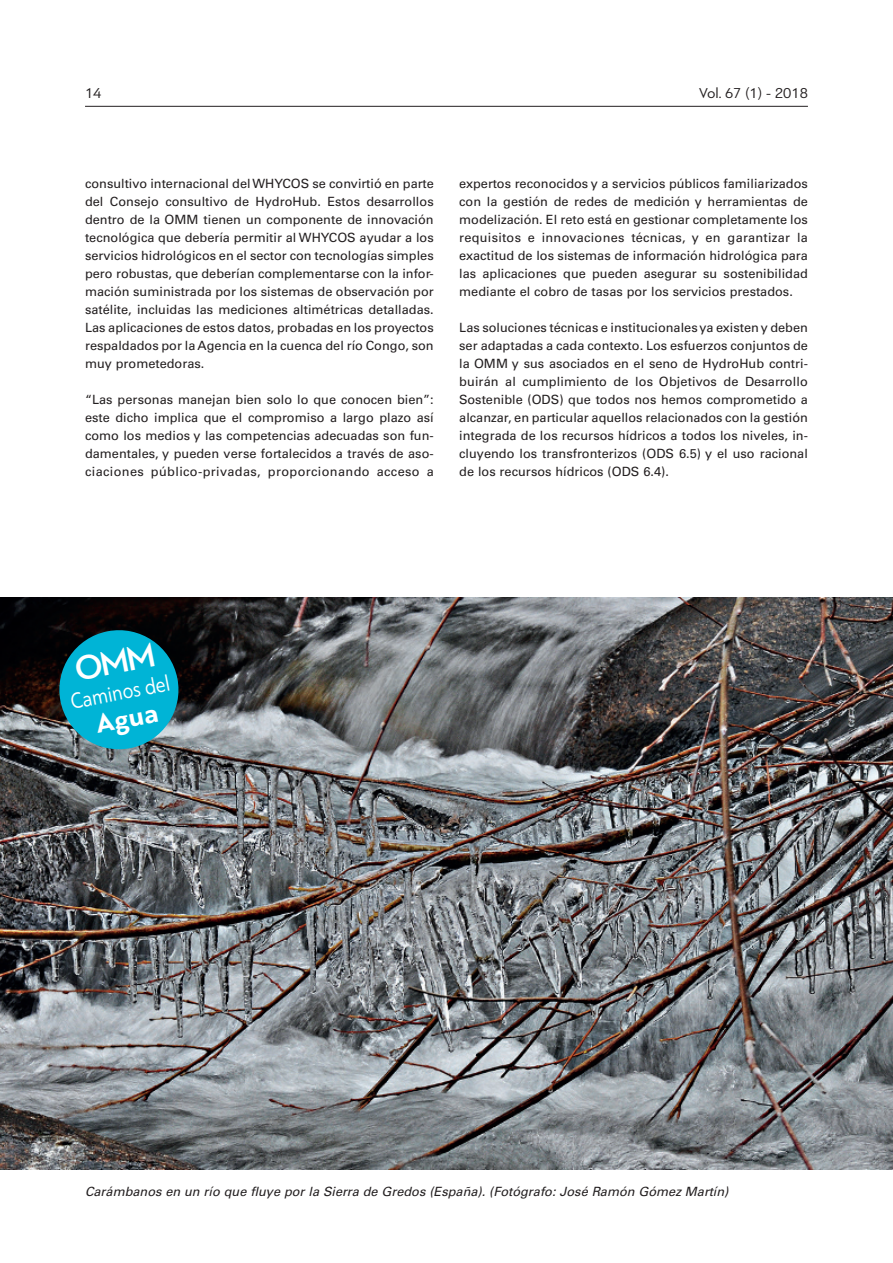
<style>
.page{position:relative;width:893px;height:1263px;background:#fff}
.page>*{position:absolute;margin:0;border:0;box-sizing:border-box;transform-origin:0 0}
.t1{font:700 28.05px "PF Bague Sans Pro";color:#fff}
.t2{font:23.1px "PF Bague Sans Pro";color:#fff;scale:.84 1}
.t3{font:15px "PF Bague Sans Pro";color:#231f20}
.t4{font:12.75px/18px "Univers LTCYR 55 Roman";color:#231f20;text-align:justify}
.t5{font:italic 12.75px "Univers LTCYR 55";color:#231f20}
</style>
<div class="page">
<hr style="left:85px;top:106px;width:723px;height:1px;background:#231f20">
<img style="left:0;top:597px;width:893px;height:572px">
<svg style="left:54px;top:625px;width:130px;height:129px;background:#138aa1"></svg>
<p class="t3" style="left:85px;top:84px;width:18px">14</p>
<p class="t3" style="left:699px;top:84px;width:110px">Vol. 67 (1) - 2018</p>
<p class="t4" style="left:85px;top:174px;width:350px">consultivo internacional del WHYCOS se convirtió en parte del Consejo consultivo de HydroHub. Estos desarrollos dentro de la OMM tienen un componente de innovación tecnológica que debería permitir al WHYCOS ayudar a los servicios hidrológicos en el sector con tecnologías simples pero robustas, que deberían complementarse con la infor&shy;mación suministrada por los sistemas de observación por satélite, incluidas las mediciones altimétricas detalladas.<br>Las aplicaciones de estos datos, probadas en los proyectos respaldados por la Agencia en la cuenca del río Congo, son muy prometedoras.</p>
<p class="t4" style="left:85px;top:390px;width:350px">“Las personas manejan bien solo lo que conocen bien”: este dicho implica que el compromiso a largo plazo así como los medios y las competencias adecuadas son fun&shy;damentales, y pueden verse fortalecidos a través de aso&shy;ciaciones público-privadas, proporcionando acceso a</p>
<p class="t4" style="left:459px;top:174px;width:350px">expertos reconocidos y a servicios públicos familiarizados con la gestión de redes de medición y herramientas de modelización. El reto está en gestionar completamente los requisitos e innovaciones técnicas, y en garantizar la exactitud de los sistemas de información hidrológica para las aplicaciones que pueden asegurar su sostenibilidad mediante el cobro de tasas por los servicios prestados.</p>
<p class="t4" style="left:459px;top:318px;width:350px">Las soluciones técnicas e institucionales ya existen y deben ser adaptadas a cada contexto. Los esfuerzos conjuntos de la OMM y sus asociados en el seno de HydroHub contri&shy;buirán al cumplimiento de los Objetivos de Desarrollo Sostenible (ODS) que todos nos hemos comprometido a alcanzar, en particular aquellos relacionados con la gestión integrada de los recursos hídricos a todos los niveles, in&shy;cluyendo los transfronterizos (ODS 6.5) y el uso racional de los recursos hídricos (ODS 6.4).</p>
<h2 class="t2" style="left:68px;top:689px;width:121px;rotate:-11deg">Caminos del</h2>
<h1 class="t1" style="left:92px;top:707px;width:65px;rotate:-11deg">Agua</h1>
<p class="t5" style="left:85px;top:1182px;width:645px">Carámbanos en un río que fluye por la Sierra de Gredos (España). (Fotógrafo: José Ramón Gómez Martín)</p>
</div>
